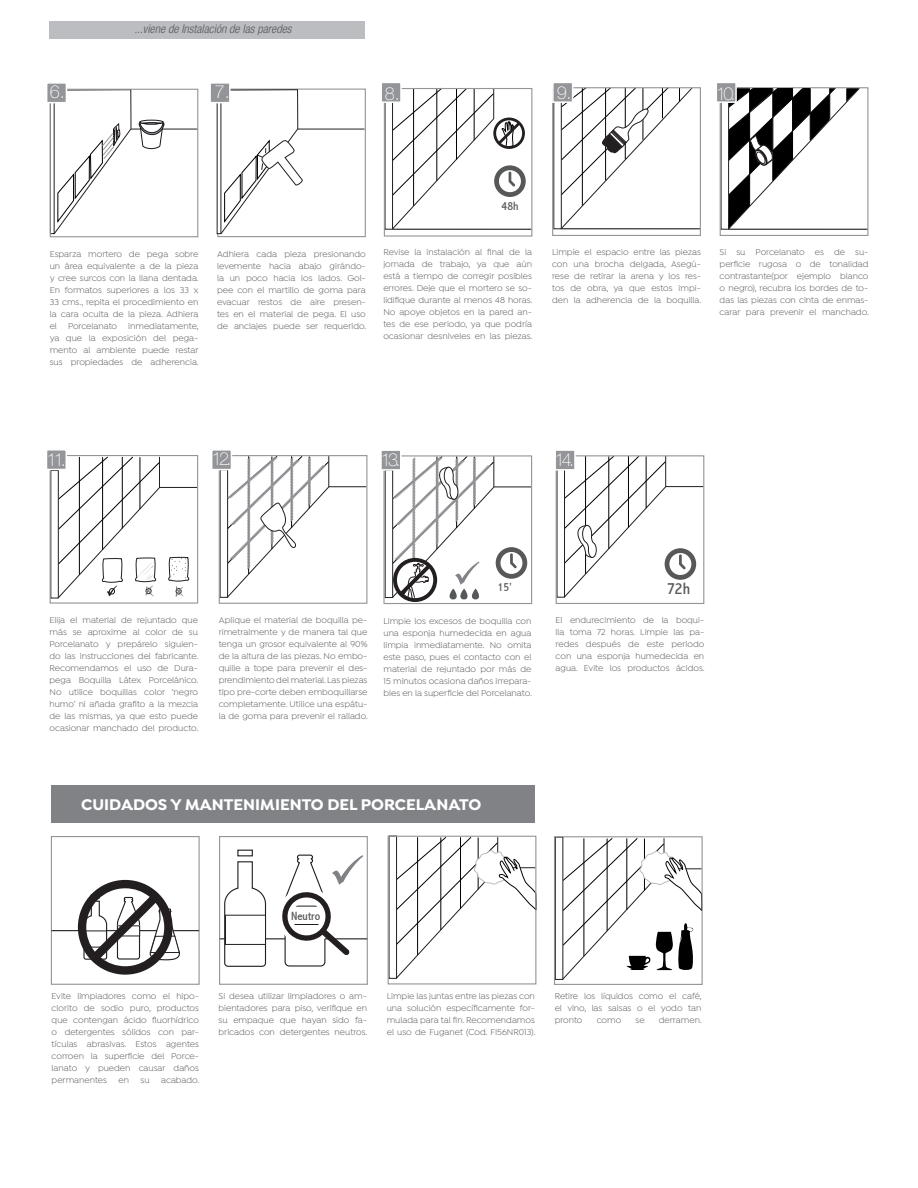
<style>
.page{position:relative;width:918px;height:1188px;background:#fff}
.page>*{position:absolute;margin:0;border:0;box-sizing:border-box;transform-origin:0 0}
.t1{font:100 18px "Helvetica Neue LT Std";letter-spacing:-.15em;color:#fff}
.Títulos{font:700 16.5px "Isidora";color:#fff}
.t2{font:condensed 16.5px "Abadi";color:#57585a}
.t3{font:italic 300 condensed 12px "Helvetica Neue LT Std";color:#57585a}
.t4{font:condensed 12px "Abadi";color:#57585a}
.Cuerpo_de_texto{font:9px/12px "Isidora";color:#57585a;text-align:justify}
</style>
<div class="page">
<div style="left:380px;top:449px;width:21px;height:22px;background:#939598;border:2px solid #fff"></div>
<div style="left:51px;top:786px;width:484px;height:37px;background:#808285"></div>
<div style="left:50px;top:21px;width:315px;height:17px;background:#bcbdc0"></div>
<div style="left:720px;top:87px;width:148px;height:149px;border:1px solid #939598"></div>
<div style="left:217px;top:89px;width:149px;height:148px;border:1px solid #939598"></div>
<svg style="left:52px;top:457px;width:144px;height:142px"></svg>
<svg style="left:558px;top:457px;width:144px;height:141px"></svg>
<div style="left:51px;top:836px;width:149px;height:149px;border:1px solid #939598"></div>
<hr style="left:51px;top:930px;width:148px;height:1px;background:#231f20">
<svg style="left:78px;top:880px;width:103px;height:95px"></svg>
<div style="left:219px;top:836px;width:149px;height:149px;border:1px solid #939598"></div>
<hr style="left:220px;top:938px;width:147px;height:1px;background:#231f20">
<svg style="left:224px;top:849px;width:139px;height:118px"></svg>
<div style="left:50px;top:90px;width:5px;height:144px;border:1px solid #231f20"></div>
<hr style="left:131px;top:129px;width:67px;height:1px;background:#231f20">
<hr style="left:298px;top:129px;width:66px;height:1px;background:#231f20">
<div style="left:140px;top:120px;width:23px;height:4px;border:1px solid #1a171c;border-radius:50%"></div>
<svg style="left:139px;top:121px;width:26px;height:28px"></svg>
<div style="left:50px;top:89px;width:148px;height:148px;border:1px solid #939598"></div>
<div style="left:50px;top:455px;width:148px;height:149px;border:1px solid #939598"></div>
<div style="left:46px;top:449px;width:21px;height:21px;background:#939598;border:2px solid #fff"></div>
<div style="left:46px;top:82px;width:21px;height:21px;background:#939598;border:2px solid #fff"></div>
<div style="left:716px;top:82px;width:21px;height:21px;background:#939598;border:2px solid #fff"></div>
<div style="left:211px;top:449px;width:21px;height:21px;background:#939598;border:2px solid #fff"></div>
<div style="left:209px;top:82px;width:22px;height:21px;background:#939598;border:2px solid #fff"></div>
<div style="left:556px;top:455px;width:148px;height:149px;border:1px solid #939598"></div>
<div style="left:554px;top:449px;width:22px;height:22px;background:#939598;border:2px solid #fff"></div>
<svg style="left:53px;top:89px;width:79px;height:146px"></svg>
<svg style="left:220px;top:89px;width:84px;height:146px"></svg>
<hr style="left:561px;top:228px;width:139px;height:1px;background:#000">
<hr style="left:729px;top:229px;width:138px;height:1px;background:#000">
<hr style="left:393px;top:229px;width:138px;height:1px;background:#000">
<svg style="left:554px;top:89px;width:139px;height:141px"></svg>
<div style="left:552px;top:87px;width:149px;height:149px;border:1px solid #939598"></div>
<div style="left:552px;top:82px;width:21px;height:21px;background:#939598;border:2px solid #fff"></div>
<svg style="left:720px;top:87px;width:140px;height:143px"></svg>
<svg style="left:219px;top:455px;width:148px;height:143px"></svg>
<svg style="left:388px;top:835px;width:149px;height:144px"></svg>
<div style="left:388px;top:836px;width:148px;height:148px;border:1px solid #939598"></div>
<svg style="left:556px;top:838px;width:145px;height:142px"></svg>
<div style="left:554px;top:836px;width:149px;height:149px;border:1px solid #939598"></div>
<svg style="left:386px;top:90px;width:140px;height:140px"></svg>
<div style="left:384px;top:88px;width:148px;height:149px;border:1px solid #939598"></div>
<div style="left:380px;top:82px;width:22px;height:21px;background:#939598;border:2px solid #fff"></div>
<svg style="left:384px;top:449px;width:148px;height:153px"></svg>
<p class="t3" style="left:134px;top:22px;width:159px">...viene de Instalación de las paredes</p>
<p class="t1" style="left:50px;top:82px;width:17px">6.</p>
<p class="t1" style="left:215px;top:82px;width:17px">7.</p>
<p class="t1" style="left:716px;top:83px;width:21px">10.</p>
<p class="t1" style="left:557px;top:82px;width:16px">9 .</p>
<p class="t1" style="left:385px;top:83px;width:17px">8.</p>
<p class="t4" style="left:502px;top:199px;width:18px">48h</p>
<p class="Cuerpo_de_texto" style="left:383px;top:247px;width:151px">Revise la instalación al final de la jornada de trabajo, ya que aún está a tiempo de corregir posibles errores. Deje que el mortero se so&shy;lidifique durante al menos 48 horas.<br>No apoye objetos en la pared an&shy;tes de ese periodo, ya que podría ocasionar desniveles en las piezas.</p>
<p class="Cuerpo_de_texto" style="left:50px;top:248px;width:151px">Esparza mortero de pega sobre un área equivalente a de la pieza y cree surcos con la llana dentada.<br>En formatos superiores a los 33 x 33 cms., repita el procedimiento en la cara oculta de la pieza. Adhiera el Porcelanato inmediatamente, ya que la exposición del pega&shy;mento al ambiente puede restar sus propiedades de adherencia.</p>
<p class="Cuerpo_de_texto" style="left:552px;top:247px;width:151px">Limpie el espacio entre las piezas con una brocha delgada, Asegú&shy;rese de retirar la arena y los res&shy;tos de obra, ya que estos impi&shy;den la adherencia de la boquilla.</p>
<p class="Cuerpo_de_texto" style="left:217px;top:248px;width:151px">Adhiera cada pieza presionando levemente hacia abajo girándo&shy;la un poco hacia los lados. Gol&shy;pee con el martillo de goma para evacuar restos de aire presen&shy;tes en el material de pega. El uso de anclajes puede ser requerido.</p>
<p class="Cuerpo_de_texto" style="left:720px;top:247px;width:151px">Si su Porcelanato es de su&shy;perficie rugosa o de tonalidad contrastante(por ejemplo blanco o negro), recubra los bordes de to&shy;das las piezas con cinta de enmas&shy;carar para prevenir el manchado.</p>
<p class="t1" style="left:47px;top:449px;width:20px">11.</p>
<p class="t1" style="left:212px;top:448px;width:21px">12.</p>
<p class="t1" style="left:555px;top:449px;width:21px">14.</p>
<p class="t1" style="left:381px;top:449px;width:21px">13.</p>
<p class="Cuerpo_de_texto" style="left:50px;top:615px;width:151px">Elija el material de rejuntado que más se aproxime al color de su Porcelanato y prepárelo siguien&shy;do las instrucciones del fabricante.<br>Recomendamos el uso de Dura&shy;pega Boquilla Látex Porcelánico.<br>No utilice boquillas color ‘negro humo’ ni añada grafito a la mezcla de las mismas, ya que esto puede ocasionar manchado del producto.</p>
<p class="Cuerpo_de_texto" style="left:219px;top:615px;width:151px">Aplique el material de boquilla pe&shy;rimetralmente y de manera tal que tenga un grosor equivalente al 90% de la altura de las piezas. No embo&shy;quille a tope para prevenir el des&shy;prendimiento del material. Las piezas tipo pre-corte deben emboquillarse completamente. Utilice una espátu&shy;la de goma para prevenir el rallado.</p>
<p class="t4" style="left:498px;top:580px;width:16px">15’</p>
<p class="t2" style="left:667px;top:579px;width:25px">72h</p>
<p class="Cuerpo_de_texto" style="left:383px;top:615px;width:150px">Limpie los excesos de boquilla con una esponja humedecida en agua limpia inmediatamente. No omita este paso, pues el contacto con el material de rejuntado por más de 15 minutos ocasiona daños irrepara&shy;bles en la superficie del Porcelanato.</p>
<p class="Cuerpo_de_texto" style="left:556px;top:615px;width:151px">El endurecimiento de la boqui&shy;lla toma 72 horas. Limpie las pa&shy;redes después de este periodo con una esponja humedecida en agua. Evite los productos ácidos.</p>
<p class="Títulos" style="left:81px;top:795px;width:401px">CUIDADOS Y MANTENIMIENTO DEL PORCELANATO</p>
<p class="t4" style="left:291px;top:909px;width:31px">Neutro</p>
<p class="Cuerpo_de_texto" style="left:52px;top:990px;width:149px">Evite limpiadores como el hipo&shy;clorito de sodio puro, productos que contengan ácido fluorhídrico o detergentes sólidos con par&shy;tículas abrasivas. Estos agentes corroen la superficie del Porce&shy;lanato y pueden causar daños permanentes</p>
<p class="Cuerpo_de_texto" style="left:119px;top:1074px;width:12px">en</p>
<p class="Cuerpo_de_texto" style="left:141px;top:1074px;width:11px">su</p>
<p class="Cuerpo_de_texto" style="left:161px;top:1074px;width:40px">acabado.</p>
<p class="Cuerpo_de_texto" style="left:219px;top:990px;width:150px">Si desea utilizar limpiadores o am&shy;bientadores para piso, verifique en su empaque que hayan sido fa&shy;bricados con detergentes neutros.</p>
<p class="Cuerpo_de_texto" style="left:387px;top:990px;width:150px">Limpie las juntas entre las piezas con una solución específicamente for&shy;mulada para tal fin. Recomendamos el uso de Fuganet (Cod. FI56NR013).</p>
<p class="Cuerpo_de_texto" style="left:555px;top:990px;width:149px">Retire los líquidos como el café, el vino, las salsas o el yodo tan pronto</p>
<p class="Cuerpo_de_texto" style="left:597px;top:1014px;width:26px">como</p>
<p class="Cuerpo_de_texto" style="left:636px;top:1014px;width:11px">se</p>
<p class="Cuerpo_de_texto" style="left:659px;top:1014px;width:45px">derramen.</p>
</div>
